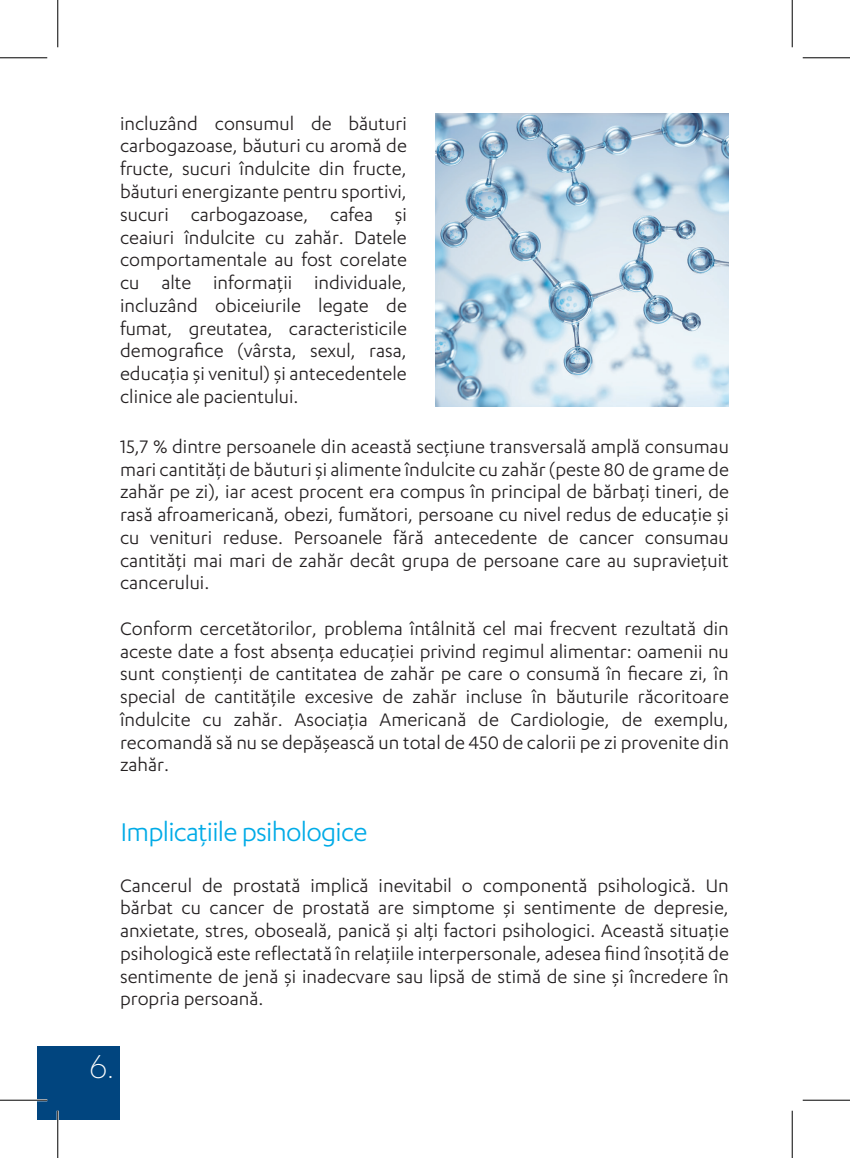
<style>
.page{position:relative;width:850px;height:1158px;background:#fff}
.page>*{position:absolute;margin:0;border:0;box-sizing:border-box;transform-origin:0 0}
.t1{font:300 38.5px "Karbon";color:#fff}
.t2{font:29.75px "Karbon";letter-spacing:-.025em;color:#00abe7}
.t3{font:21px/22.8px "Karbon";color:#231f20;text-align:justify}
</style>
<div class="page">
<div style="left:38px;top:1045px;width:82px;height:74px;background:#01457f"></div>
<img style="left:435px;top:113px;width:294px;height:293px">
<hr style="left:0;top:1098px;width:47px;height:3px;background:#fff">
<hr style="left:57px;top:1110px;width:2px;height:47px;background:#fff">
<hr style="left:0;top:57px;width:47px;height:1px;background:#000">
<hr style="left:802px;top:57px;width:48px;height:1px;background:#000">
<hr style="left:0;top:1099px;width:47px;height:1px;background:#000">
<hr style="left:802px;top:1099px;width:48px;height:1px;background:#000">
<hr style="left:57px;top:0;width:1px;height:47px;background:#000">
<hr style="left:57px;top:1110px;width:1px;height:47px;background:#000">
<hr style="left:792px;top:0;width:1px;height:47px;background:#000">
<hr style="left:792px;top:1110px;width:1px;height:47px;background:#000">
<p class="t3" style="left:120px;top:111px;width:288px">incluzând consumul de băuturi carbogazoase, băuturi cu aromă de fructe, sucuri îndulcite din fructe, băuturi energizante pentru sportivi, sucuri carbogazoase, cafea și ceaiuri îndulcite cu zahăr. Datele comportamentale au fost corelate cu alte informații individuale, incluzând obiceiurile legate de fumat, greutatea, caracteristicile demografice (vârsta, sexul, rasa, educația și venitul) și antecedentele clinice ale pacientului.</p>
<p class="t3" style="left:120px;top:434px;width:610px">15,7 % dintre persoanele din această secțiune transversală amplă consumau mari cantități de băuturi și alimente îndulcite cu zahăr (peste 80 de grame de zahăr pe zi), iar acest procent era compus în principal de bărbați tineri, de rasă afroamericană, obezi, fumători, persoane cu nivel redus de educație și cu venituri reduse. Persoanele fără antecedente de cancer consumau cantități mai mari de zahăr decât grupa de persoane care au supraviețuit cancerului.</p>
<p class="t3" style="left:120px;top:616px;width:610px">Conform cercetătorilor, problema întâlnită cel mai frecvent rezultată din aceste date a fost absența educației privind regimul alimentar: oamenii nu sunt conștienți de cantitatea de zahăr pe care o consumă în fiecare zi, în special de cantitățile excesive de zahăr incluse în băuturile răcoritoare îndulcite cu zahăr. Asociația Americană de Cardiologie, de exemplu, recomandă să nu se depășească un total de 450 de calorii pe zi provenite din zahăr.</p>
<h2 class="t2" style="left:120px;top:815px;width:248px">Implicațiile psihologice</h2>
<p class="t3" style="left:120px;top:873px;width:610px">Cancerul de prostată implică inevitabil o componentă psihologică. Un bărbat cu cancer de prostată are simptome și sentimente de depresie, anxietate, stres, oboseală, panică și alți factori psihologici. Această situație psihologică este reflectată în relațiile interpersonale, adesea fiind însoțită de sentimente de jenă și inadecvare sau lipsă de stimă de sine și încredere în propria persoană.</p>
<h1 class="t1" style="left:90px;top:1045px;width:26px">6.</h1>
</div>
